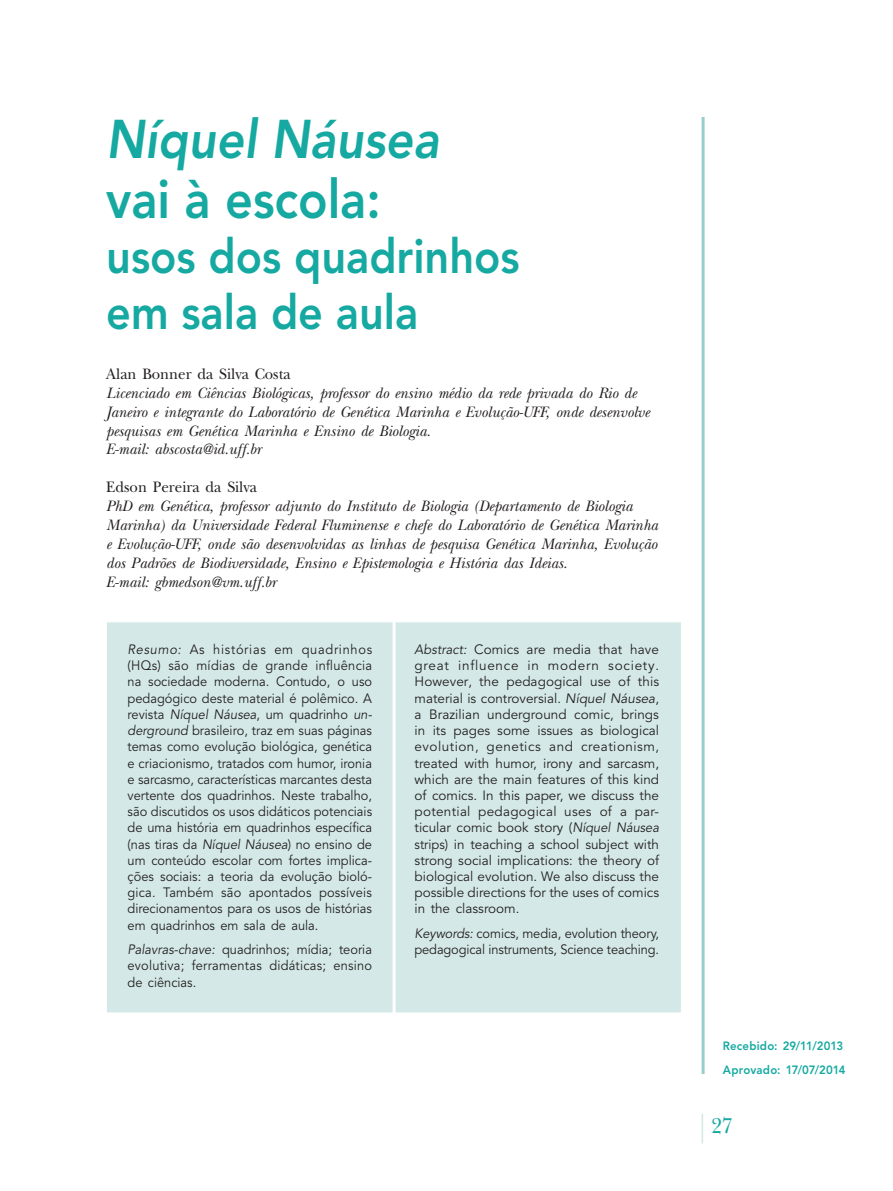
<style>
.page{position:relative;width:893px;height:1191px;background:#fff}
.page>*{position:absolute;margin:0;border:0;box-sizing:border-box;transform-origin:0 0}
.t1{font:italic 800 54px "Avenir LT Std";color:#15a9a1;scale:.9 1}
.t2{font:800 54px "Avenir LT Std";color:#15a9a1;scale:.9 1}
.t3{font:800 48px/55.5px "Avenir LT Std";color:#15a9a1;scale:.9 1}
.t4{font:22.5px "New Baskerville Std";color:#15a9a1;scale:.9 1}
.t5{font:italic 15.75px/18.9px "New Baskerville Std";color:#231f20;scale:.95 1}
.t6{font:15.75px "New Baskerville Std";color:#231f20;scale:.95 1}
.t7{font:13.5px/16.2px "Avenir LT Std";color:#231f20;text-align:justify;scale:.95 1}
.t8{font:13.5px/16.2px "Avenir LT Std";color:#231f20;text-align:justify}
.t9{font:800 12px/24px "Avenir LT Std";letter-spacing:.01em;color:#15a9a1;scale:.95 1}
.s1{font-style:italic}
</style>
<div class="page">
<hr style="left:702px;top:117px;width:3px;height:957px;background:#98cdcb">
<hr style="left:702px;top:1113px;width:1px;height:30px;background:#d4e9e7">
<div style="left:106px;top:622px;width:575px;height:391px;background:#d4e9e7;border:1px solid #fff"></div>
<hr style="left:393px;top:622px;width:3px;height:391px;background:#fff">
<h1 class="t1" style="left:106px;top:107px;width:372px">Níquel Náusea</h1>
<h1 class="t2" style="left:106px;top:167px;width:306px">vai à escola:</h1>
<h2 class="t3" style="left:106px;top:229px;width:461px">usos dos quadrinhos em sala de aula</h2>
<p class="t6" style="left:106px;top:364px;width:196px">Alan Bonner da Silva Costa</p>
<p class="t5" style="left:106px;top:383px;width:573px">Licenciado em Ciências Biológicas, professor do ensino médio da rede privada do Rio de Janeiro e integrante do Laboratório de Genética Marinha e Evolução-UFF, onde desenvolve pesquisas em Genética Marinha e Ensino de Biologia.<br>E-mail: abscosta@id.uff.br</p>
<p class="t6" style="left:106px;top:478px;width:160px">Edson Pereira da Silva</p>
<p class="t5" style="left:106px;top:497px;width:582px">PhD em Genética, professor adjunto do Instituto de Biologia (Departamento de Biologia Marinha) da Universidade Federal Fluminense e chefe do Laboratório de Genética Marinha e Evolução-UFF, onde são desenvolvidas as linhas de pesquisa Genética Marinha, Evolução dos Padrões de Biodiversidade, Ensino e Epistemologia e História das Ideias.<br>E-mail: gbmedson@vm.uff.br</p>
<p class="t7" style="left:128px;top:641px;width:259px"><span class="s1">Resumo:</span> As histórias em quadrinhos (HQs) são mídias de grande influência na sociedade moderna. Contudo, o uso pedagógico deste material é polêmico. A revista <span class="s1">Níquel Náusea</span>, um quadrinho <span class="s1">un&shy;derground</span> brasileiro, traz em suas páginas temas como evolução biológica, genética e criacionismo, tratados com humor, ironia e sarcasmo, características marcantes desta vertente dos quadrinhos. Neste trabalho, são discutidos os usos didáticos potenciais de uma história em quadrinhos específica (nas tiras da <span class="s1">Níquel Náusea</span>) no ensino de um conteúdo escolar com fortes implica&shy;ções sociais: a teoria da evolução bioló&shy;gica. Também são apontados possíveis direcionamentos para os usos de histórias em quadrinhos em sala de aula.</p>
<p class="t7" style="left:128px;top:942px;width:259px"><span class="s1">Palavras-chave:</span> quadrinhos; mídia; teoria evolutiva; ferramentas didáticas; ensino de ciências.</p>
<p class="t8" style="left:415px;top:641px;width:246px"><span class="s1">Abstract:</span> Comics are media that have great influence in modern society.<br>However, the pedagogical use of this material is controversial. <span class="s1">Níquel Náusea</span>, a Brazilian underground comic, brings in its pages some issues as biological evolution, genetics and creationism, treated with humor, irony and sarcasm, which are the main features of this kind of comics. In this paper, we discuss the potential pedagogical uses of a par&shy;ticular comic book story (<span class="s1">Níquel Náusea </span>strips) in teaching a school subject with strong social implications: the theory of biological evolution. We also discuss the possible directions for the uses of comics in the classroom.</p>
<p class="t7" style="left:415px;top:925px;width:259px"><span class="s1">Keywords:</span> comics, media, evolution theory, pedagogical instruments, Science teaching.</p>
<p class="t9" style="left:723px;top:1033px;width:131px">Recebido: 29/11/2013<br>Aprovado: 17/07/2014</p>
<h3 class="t4" style="left:711px;top:1113px;width:25px">27</h3>
</div>
